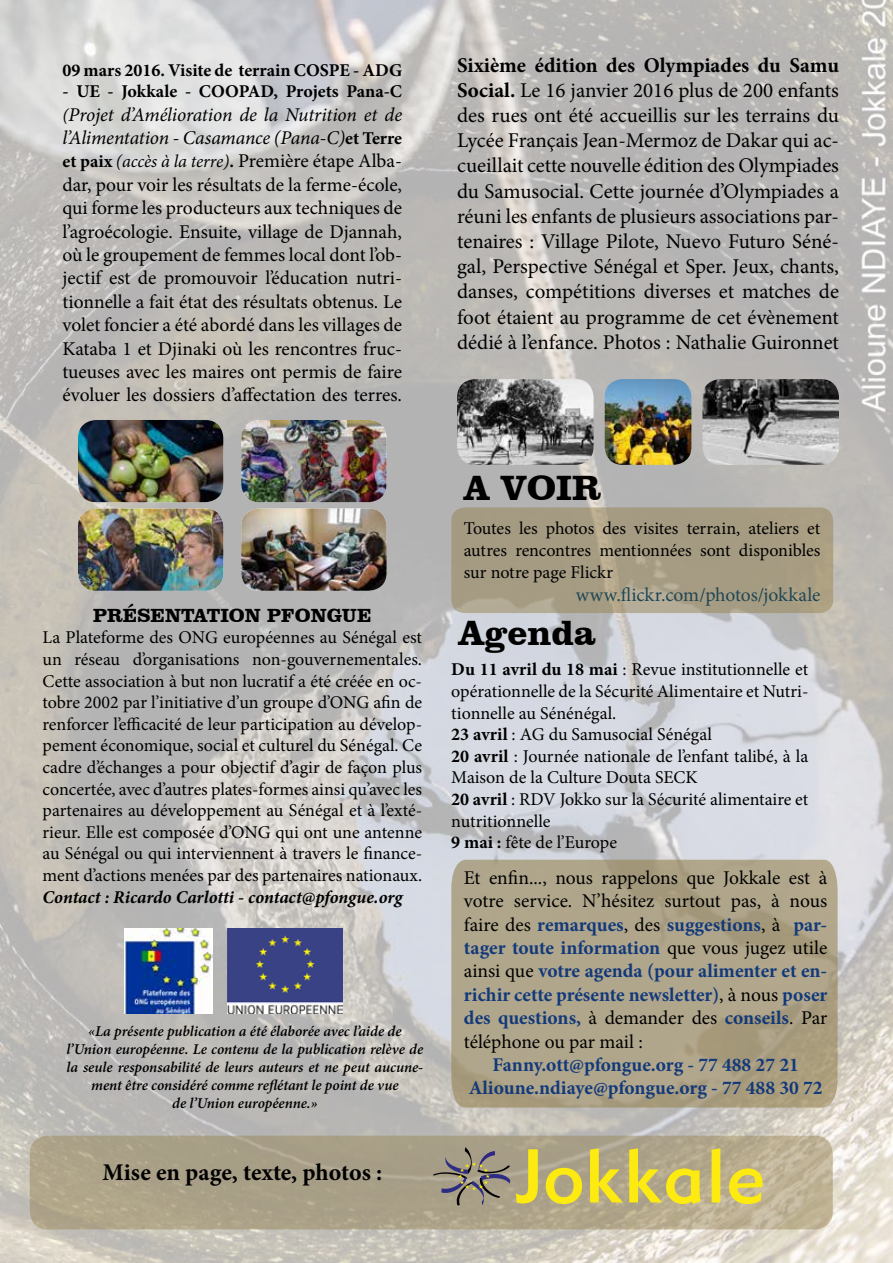
<style>
.page{position:relative;width:893px;height:1263px;background:#fff}
.page>*{position:absolute;margin:0;border:0;box-sizing:border-box;transform-origin:0 0}
.t1{font:75.45px "Metro Medium LT Two";color:#fcea10}
.t2{font:700 36px "Clarendon BT";color:#000}
.t3{font:700 24px "Minion Pro";color:#000}
.t4{font:21px/25.2px "Minion Pro";color:#000;text-align:justify}
.t5{font:19.5px/23.4px "Minion Pro";color:#000;text-align:justify}
.t6{font:700 19.5px/23.4px "Minion Pro";color:#12397a;text-align:center}
.t7{font:19.5px "Minion Pro";letter-spacing:-.005em;color:#214653}
.t8{font:700 19.5px "Clarendon BT";color:#000}
.t9{font:18px/21.6px "Minion Pro";color:#000;text-align:justify}
.t10{font:700 18px "Minion Pro";color:#000}
.t11{font:italic 700 18px "Minion Pro";letter-spacing:-.005em;color:#000}
.t12{font:italic 600 15px/18px "Minion Pro";letter-spacing:-.005em;color:#000;text-align:center}
.s1{font-style:italic;font-size:18px}
.s2{font-style:italic}
.s3{font-weight:700;font-size:18px}
.s4{font-weight:700}
.s5{font-weight:700;color:#12397a}
</style>
<div class="page">
<img style="left:0;top:0;width:893px;height:1263px">
<svg style="left:30px;top:1136px;width:803px;height:93px;background:#afa48b"></svg>
<svg style="left:432px;top:1147px;width:79px;height:59px;background:#948c7d"></svg>
<svg style="left:451px;top:507px;width:382px;height:106px;background:#a79d84"></svg>
<svg style="left:451px;top:860px;width:387px;height:247px;background:#ada388"></svg>
<img style="left:241px;top:420px;width:146px;height:82px">
<img style="left:78px;top:420px;width:145px;height:82px">
<img style="left:124px;top:928px;width:88px;height:86px">
<img style="left:228px;top:928px;width:115px;height:86px">
<img style="left:78px;top:509px;width:145px;height:82px">
<img style="left:241px;top:509px;width:146px;height:82px">
<img style="left:457px;top:379px;width:137px;height:86px">
<img style="left:702px;top:379px;width:137px;height:86px">
<img style="left:605px;top:379px;width:86px;height:86px">
<p class="t10" style="left:63px;top:57px;width:341px">09 mars 2016. Visite de terrain COSPE - ADG</p>
<p class="t10" style="left:63px;top:79px;width:341px">- UE - Jokkale - COOPAD, Projets Pana-C</p>
<p class="t5" style="left:62px;top:103px;width:341px"><span class="s1">(</span><span class="s2">Projet d’Amélioration de la Nutrition et de l’Alimentation - Casamance (Pana-C)</span><span class="s3">et Terre et paix</span> <span class="s1">(accès à la terre)</span><span class="s3">.</span> Première étape Alba&shy;dar, pour voir les résultats de la ferme-école, qui forme les producteurs aux techniques de l’agroécologie. Ensuite, village de Djannah, où le groupement de femmes local dont l’ob&shy;jectif est de promouvoir l’éducation nutri&shy;tionnelle a fait état des résultats obtenus. Le volet foncier a été abordé dans les villages de Kataba 1 et Djinaki où les rencontres fruc&shy;tueuses avec les maires ont permis de faire évoluer les dossiers d’affectation des terres.</p>
<p class="t4" style="left:457px;top:52px;width:383px"><span class="s4">Sixième édition des Olympiades du Samu Social.</span> Le 16 janvier 2016 plus de 200 enfants des rues ont été accueillis sur les terrains du Lycée Français Jean-Mermoz de Dakar qui ac&shy;cueillait cette nouvelle édition des Olympiades du Samusocial. Cette journée d’Olympiades a réuni les enfants de plusieurs associations par&shy;tenaires : Village Pilote, Nuevo Futuro Séné&shy;gal, Perspective Sénégal et Sper. Jeux, chants, danses, compétitions diverses et matches de foot étaient au programme de cet évènement dédié à l’enfance. Photos : Nathalie Guironnet</p>
<p class="t8" style="left:93px;top:603px;width:278px">PRÉSENTATION PFONGUE</p>
<p class="t9" style="left:42px;top:627px;width:381px">La Plateforme des ONG européennes au Sénégal est un réseau d’organisations non-gouvernementales.<br>Cette association à but non lucratif a été créée en oc&shy;tobre 2002 par l’initiative d’un groupe d’ONG afin de renforcer l’efficacité de leur participation au dévelop&shy;pement économique, social et culturel du Sénégal. Ce cadre d’échanges a pour objectif d’agir de façon plus concertée, avec d’autres plates-formes ainsi qu’avec les partenaires au développement au Sénégal et à l’exté&shy;rieur. Elle est composée d’ONG qui ont une antenne au Sénégal ou qui interviennent à travers le finance&shy;ment d’actions menées par des partenaires nationaux.</p>
<p class="t11" style="left:42px;top:884px;width:362px">Contact : Ricardo Carlotti - contact@pfongue.org</p>
<p class="t12" style="left:67px;top:1022px;width:358px">«La présente publication a été élaborée avec l’aide de l’Union européenne. Le contenu de la publication relève de la seule responsabilité de leurs auteurs et ne peut aucune&shy;ment être considéré comme reflétant le point de vue<br>de l’Union européenne.»</p>
<h3 class="t3" style="left:103px;top:1155px;width:281px">Mise en page, texte, photos :</h3>
<h2 class="t2" style="left:464px;top:465px;width:139px">A VOIR</h2>
<p class="t9" style="left:464px;top:518px;width:358px">Toutes les photos des visites terrain, ateliers et autres rencontres mentionnées sont disponibles sur notre page Flickr</p>
<p class="t7" style="left:576px;top:582px;width:246px">www.flickr.com/photos/jokkale</p>
<h2 class="t2" style="left:459px;top:611px;width:139px">AGENDA</h2>
<p class="t9" style="left:451px;top:659px;width:359px;text-align:left"><span class="s4">Du 11 avril du 18 mai</span> : Revue institutionnelle et opérationnelle de la Sécurité Alimentaire et Nutri&shy;tionnelle au Sénénégal.<br><span class="s4">23 avril</span> : AG du Samusocial Sénégal<br><span class="s4">20 avril</span> : Journée nationale de l’enfant talibé, à la Maison de la Culture Douta SECK<br><span class="s4">20 avril</span> : RDV Jokko sur la Sécurité alimentaire et nutritionnelle<br><span class="s4">9 mai :</span> fête de l’Europe</p>
<p class="t5" style="left:464px;top:866px;width:365px">Et enfin..., nous rappelons que Jokkale est à votre service. N’hésitez surtout pas, à nous faire des <span class="s5">remarques</span>, des <span class="s5">suggestions</span>, à <span class="s5">par&shy;tager toute information</span> que vous jugez utile ainsi que <span class="s5">votre agenda (pour alimenter et en&shy;richir cette présente newsletter)</span>, à nous <span class="s5">poser des questions,</span> à demander des <span class="s5">conseils</span>. Par téléphone ou par mail :</p>
<p class="t6" style="left:469px;top:1053px;width:355px">Fanny.ott@pfongue.org - 77 488 27 21<br>Alioune.ndiaye@pfongue.org - 77 488 30 72</p>
<h1 class="t1" style="left:515px;top:1130px;width:252px">Jokkale</h1>
</div>
